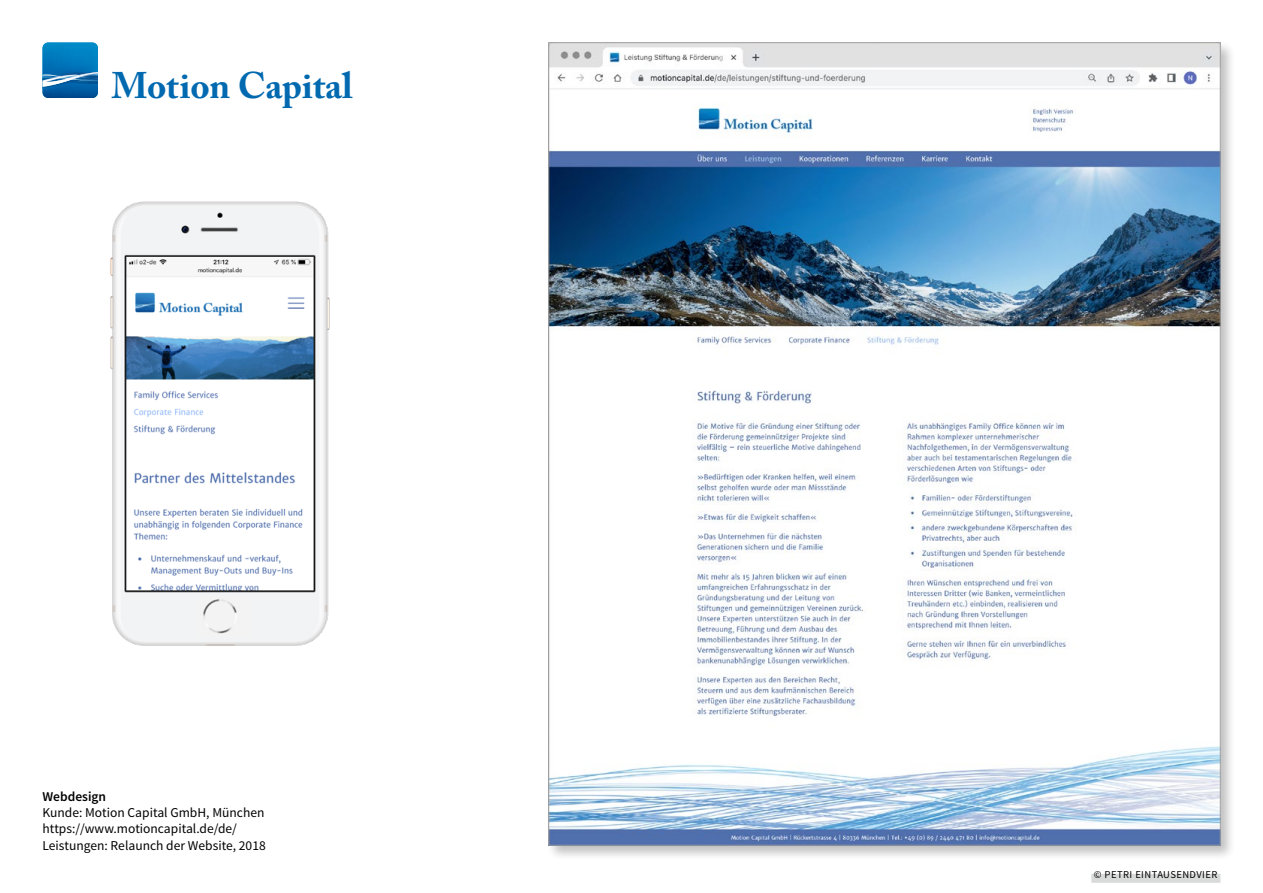
<style>
.page{position:relative;width:1263px;height:893px;background:#fff}
.page>*{position:absolute;margin:0;border:0;box-sizing:border-box;transform-origin:0 0}
.t1{font:700 36.75px "Adobe Caslon Pro";color:#0069b0}
.Fließtext{font:13.5px "Source Sans Pro";color:#000}
.Fließtext-2{font:600 13.5px "Source Sans Pro";color:#000}
.t2{font:10.5px "Source Sans Pro";letter-spacing:.04em;color:#000}
</style>
<div class="page">
<div style="left:1091px;top:874px;width:129px;height:9px;background:#d9dada"></div>
<svg style="left:43px;top:43px;width:55px;height:55px;background:#1679b7"></svg>
<img style="left:110px;top:201px;width:220px;height:445px">
<div style="left:546px;top:40px;width:690px;height:821px;background:#000;opacity:.25"></div>
<img style="left:550px;top:45px;width:668px;height:798px">
<h1 class="t1" style="left:111px;top:64px;width:243px">Motion Capital</h1>
<p class="Fließtext-2" style="left:43px;top:788px;width:65px">Webdesign</p>
<p class="Fließtext" style="left:43px;top:804px;width:223px">Kunde: Motion Capital GmbH, München</p>
<p class="Fließtext" style="left:43px;top:820px;width:196px">https://www.motioncapital.de/de/</p>
<p class="Fließtext" style="left:43px;top:838px;width:225px">Leistungen: Relaunch der Website, 2018</p>
<p class="t2" style="left:1094px;top:868px;width:125px">© PETRI EINTAUSENDVIER</p>
</div>
